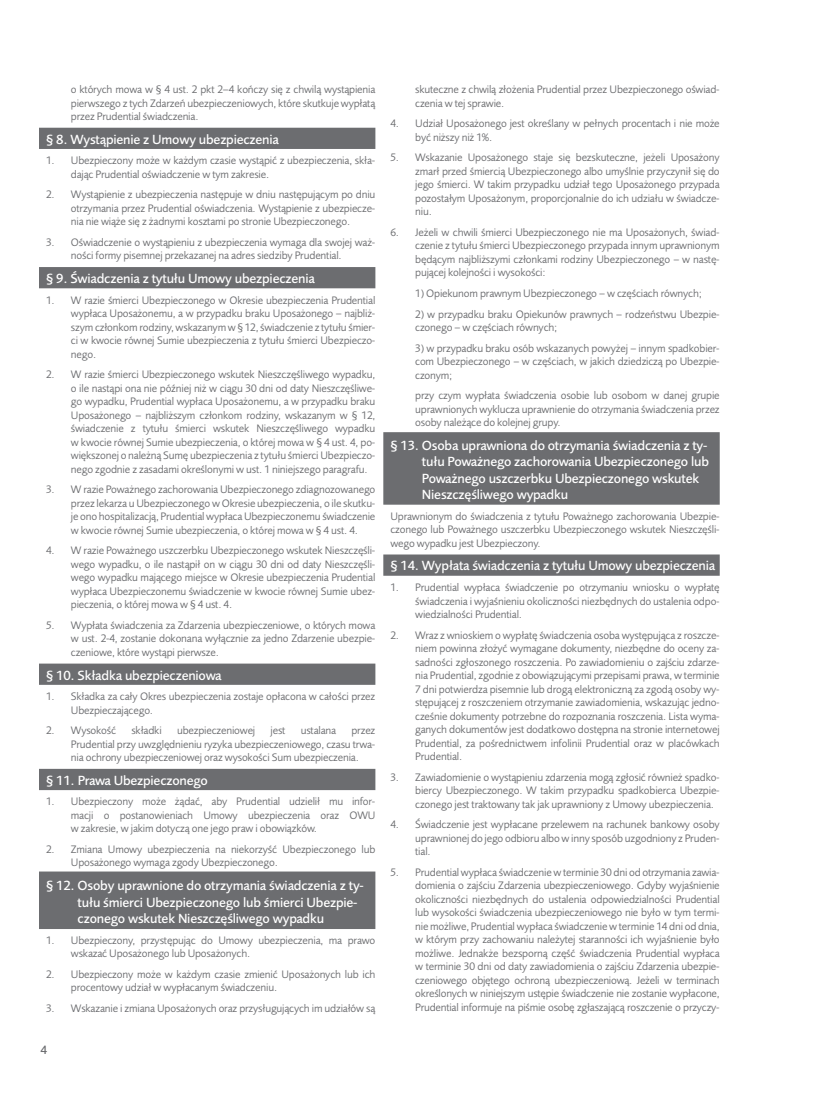
<style>
.page{position:relative;width:819px;height:1102px;background:#fff}
.page>*{position:absolute;margin:0;border:0;box-sizing:border-box;transform-origin:0 0}
.Paragraph{font:500 13.75px/16.5px "Pru Sans OT2";letter-spacing:-.015em;color:#fff}
.t1{font:500 12.5px "Pru Sans OT2";color:#6c6d70}
.TXT{font:11.25px/13.5px "Pru Sans OT2";letter-spacing:-.015em;color:#6c6d70;text-align:justify}
</style>
<div class="page">
<div style="left:39px;top:128px;width:336px;height:21px;background:#6c6d70"></div>
<div style="left:39px;top:267px;width:336px;height:21px;background:#6c6d70"></div>
<div style="left:39px;top:664px;width:336px;height:21px;background:#6c6d70"></div>
<div style="left:39px;top:769px;width:336px;height:21px;background:#6c6d70"></div>
<div style="left:39px;top:872px;width:336px;height:57px;background:#6c6d70"></div>
<div style="left:383px;top:432px;width:336px;height:73px;background:#6c6d70"></div>
<div style="left:383px;top:554px;width:336px;height:22px;background:#6c6d70"></div>
<p class="TXT" style="left:71px;top:83px;width:306px">o których mowa w § 4 ust. 2 pkt 2–4 kończy się z chwilą wystąpienia pierwszego z tych Zdarzeń ubezpieczeniowych, które skutkuje wypłatą przez Prudential świadczenia.</p>
<p class="Paragraph" style="left:46px;top:131px;width:234px">§ 8. Wystąpienie z Umowy ubezpieczenia</p>
<p class="TXT" style="left:71px;top:154px;width:306px;text-indent:-25px">1. Ubezpieczony może w każdym czasie wystąpić z ubezpieczenia, skła&shy;dając Prudential oświadczenie w tym zakresie.</p>
<p class="TXT" style="left:71px;top:188px;width:306px;text-indent:-25px">2. Wystąpienie z ubezpieczenia następuje w dniu następującym po dniu otrzymania przez Prudential oświadczenia. Wystąpienie z ubezpiecze&shy;nia nie wiąże się z żadnymi kosztami po stronie Ubezpieczonego.</p>
<p class="TXT" style="left:71px;top:235px;width:306px;text-indent:-25px">3. Oświadczenie o wystąpieniu z ubezpieczenia wymaga dla swojej waż&shy;ności formy pisemnej przekazanej na adres siedziby Prudential.</p>
<p class="Paragraph" style="left:46px;top:270px;width:270px">§ 9. Świadczenia z tytułu Umowy ubezpieczenia</p>
<p class="TXT" style="left:71px;top:293px;width:306px;text-indent:-25px">1. W razie śmierci Ubezpieczonego w Okresie ubezpieczenia Prudential wypłaca Uposażonemu, a w przypadku braku Uposażonego – najbliż&shy;szym członkom rodziny, wskazanym w § 12, świadczenie z tytułu śmier&shy;ci w kwocie równej Sumie ubezpieczenia z tytułu śmierci Ubezpieczo&shy;nego.</p>
<p class="TXT" style="left:71px;top:368px;width:306px;text-indent:-25px">2. W razie śmierci Ubezpieczonego wskutek Nieszczęśliwego wypadku, o ile nastąpi ona nie później niż w ciągu 30 dni od daty Nieszczęśliwe&shy;go wypadku, Prudential wypłaca Uposażonemu, a w przypadku braku Uposażonego – najbliższym członkom rodziny, wskazanym w § 12, świadczenie z tytułu śmierci wskutek Nieszczęśliwego wypadku w kwocie równej Sumie ubezpieczenia, o której mowa w § 4 ust. 4, po&shy;większonej o należną Sumę ubezpieczenia z tytułu śmierci Ubezpieczo&shy;nego zgodnie z zasadami określonymi w ust. 1 niniejszego paragrafu.</p>
<p class="TXT" style="left:71px;top:483px;width:306px;text-indent:-25px">3. W razie Poważnego zachorowania Ubezpieczonego zdiagnozowanego przez lekarza u Ubezpieczonego w Okresie ubezpieczenia, o ile skutku&shy;je ono hospitalizacją, Prudential wypłaca Ubezpieczonemu świadczenie w kwocie równej Sumie ubezpieczenia, o której mowa w § 4 ust. 4.</p>
<p class="TXT" style="left:71px;top:544px;width:306px;text-indent:-25px">4. W razie Poważnego uszczerbku Ubezpieczonego wskutek Nieszczęśli&shy;wego wypadku, o ile nastąpił on w ciągu 30 dni od daty Nieszczęśli&shy;wego wypadku mającego miejsce w Okresie ubezpieczenia Prudential wypłaca Ubezpieczonemu świadczenie w kwocie równej Sumie ubez&shy;pieczenia, o której mowa w § 4 ust. 4.</p>
<p class="TXT" style="left:71px;top:618px;width:306px;text-indent:-25px">5. Wypłata świadczenia za Zdarzenia ubezpieczeniowe, o których mowa w ust. 2-4, zostanie dokonana wyłącznie za jedno Zdarzenie ubezpie&shy;czeniowe, które wystąpi pierwsze.</p>
<p class="Paragraph" style="left:46px;top:667px;width:177px">§ 10. Składka ubezpieczeniowa</p>
<p class="TXT" style="left:71px;top:690px;width:306px;text-indent:-25px">1. Składka za cały Okres ubezpieczenia zostaje opłacona w całości przez<br>Ubezpieczającego.</p>
<p class="TXT" style="left:46px;top:724px;width:72px">2. Wysokość</p>
<p class="TXT" style="left:131px;top:724px;width:32px">składki</p>
<p class="TXT" style="left:177px;top:724px;width:80px">ubezpieczeniowej</p>
<p class="TXT" style="left:270px;top:724px;width:16px">jest</p>
<p class="TXT" style="left:301px;top:724px;width:37px">ustalana</p>
<p class="TXT" style="left:71px;top:724px;width:306px;text-indent:280px">przez Prudential przy uwzględnieniu ryzyka ubezpieczeniowego, czasu trwa&shy;nia ochrony ubezpieczeniowej oraz wysokości Sum ubezpieczenia.</p>
<p class="Paragraph" style="left:46px;top:772px;width:163px">§ 11. Prawa Ubezpieczonego</p>
<p class="TXT" style="left:71px;top:795px;width:306px;text-indent:-25px">1. Ubezpieczony może żądać, aby Prudential udzielił mu infor&shy;macji o postanowieniach Umowy ubezpieczenia oraz OWU w zakresie, w jakim dotyczą one jego praw i obowiązków.</p>
<p class="TXT" style="left:71px;top:842px;width:306px;text-indent:-25px">2. Zmiana Umowy ubezpieczenia na niekorzyść Ubezpieczonego lub<br>Uposażonego wymaga zgody Ubezpieczonego.</p>
<p class="Paragraph" style="left:78px;top:877px;width:288px;text-indent:-32px">§ 12. Osoby uprawnione do otrzymania świadczenia z ty&shy;tułu śmierci Ubezpieczonego lub śmierci Ubezpie&shy;czonego wskutek Nieszczęśliwego wypadku</p>
<p class="TXT" style="left:71px;top:933px;width:306px;text-indent:-25px">1. Ubezpieczony, przystępując do Umowy ubezpieczenia, ma prawo wskazać Uposażonego lub Uposażonych.</p>
<p class="TXT" style="left:71px;top:967px;width:306px;text-indent:-25px">2. Ubezpieczony może w każdym czasie zmienić Uposażonych lub ich procentowy udział w wypłacanym świadczeniu.</p>
<p class="TXT" style="left:46px;top:1001px;width:331px">3. Wskazanie i zmiana Uposażonych oraz przysługujących im udziałów są</p>
<p class="t1" style="left:40px;top:1042px;width:8px">4</p>
<p class="TXT" style="left:415px;top:83px;width:306px">skuteczne z chwilą złożenia Prudential przez Ubezpieczonego oświad&shy;czenia w tej sprawie.</p>
<p class="TXT" style="left:415px;top:117px;width:306px;text-indent:-25px">4. Udział Uposażonego jest określany w pełnych procentach i nie może być niższy niż 1%.</p>
<p class="TXT" style="left:415px;top:151px;width:306px;text-indent:-25px">5. Wskazanie Uposażonego staje się bezskuteczne, jeżeli Uposażony zmarł przed śmiercią Ubezpieczonego albo umyślnie przyczynił się do jego śmierci. W takim przypadku udział tego Uposażonego przypada pozostałym Uposażonym, proporcjonalnie do ich udziału w świadcze&shy;niu.</p>
<p class="TXT" style="left:415px;top:225px;width:306px;text-indent:-25px">6. Jeżeli w chwili śmierci Ubezpieczonego nie ma Uposażonych, świad&shy;czenie z tytułu śmierci Ubezpieczonego przypada innym uprawnionym będącym najbliższymi członkami rodziny Ubezpieczonego – w nastę&shy;pującej kolejności i wysokości:</p>
<p class="TXT" style="left:415px;top:286px;width:288px">1) Opiekunom prawnym Ubezpieczonego – w częściach równych;</p>
<p class="TXT" style="left:415px;top:307px;width:306px">2) w przypadku braku Opiekunów prawnych – rodzeństwu Ubezpie&shy;czonego – w częściach równych;</p>
<p class="TXT" style="left:415px;top:341px;width:306px">3) w przypadku braku osób wskazanych powyżej – innym spadkobier&shy;com Ubezpieczonego – w częściach, w jakich dziedziczą po Ubezpie&shy;czonym;</p>
<p class="TXT" style="left:415px;top:389px;width:306px">przy czym wypłata świadczenia osobie lub osobom w danej grupie uprawnionych wyklucza uprawnienie do otrzymania świadczenia przez osoby należące do kolejnej grupy.</p>
<p class="Paragraph" style="left:422px;top:437px;width:288px;text-indent:-32px">§ 13. Osoba uprawniona do otrzymania świadczenia z ty&shy;tułu Poważnego zachorowania Ubezpieczonego lub Poważnego uszczerbku Ubezpieczonego wskutek Nieszczęśliwego wypadku</p>
<p class="TXT" style="left:390px;top:509px;width:331px">Uprawnionym do świadczenia z tytułu Poważnego zachorowania Ubezpie&shy;czonego lub Poważnego uszczerbku Ubezpieczonego wskutek Nieszczęśli&shy;wego wypadku jest Ubezpieczony.</p>
<p class="Paragraph" style="left:390px;top:558px;width:326px">§ 14. Wypłata świadczenia z tytułu Umowy ubezpieczenia</p>
<p class="TXT" style="left:415px;top:580px;width:306px;text-indent:-25px">1. Prudential wypłaca świadczenie po otrzymaniu wniosku o wypłatę świadczenia i wyjaśnieniu okoliczności niezbędnych do ustalenia odpo&shy;wiedzialności Prudential.</p>
<p class="TXT" style="left:415px;top:628px;width:306px;text-indent:-25px">2. Wraz z wnioskiem o wypłatę świadczenia osoba występująca z roszcze&shy;niem powinna złożyć wymagane dokumenty, niezbędne do oceny za&shy;sadności zgłoszonego roszczenia. Po zawiadomieniu o zajściu zdarze&shy;nia Prudential, zgodnie z obowiązującymi przepisami prawa, w terminie 7 dni potwierdza pisemnie lub drogą elektroniczną za zgodą osoby wy&shy;stępującej z roszczeniem otrzymanie zawiadomienia, wskazując jedno&shy;cześnie dokumenty potrzebne do rozpoznania roszczenia. Lista wyma&shy;ganych dokumentów jest dodatkowo dostępna na stronie internetowej Prudential, za pośrednictwem infolinii Prudential oraz w placówkach Prudential.</p>
<p class="TXT" style="left:415px;top:770px;width:306px;text-indent:-25px">3. Zawiadomienie o wystąpieniu zdarzenia mogą zgłosić również spadko&shy;biercy Ubezpieczonego. W takim przypadku spadkobierca Ubezpie&shy;czonego jest traktowany tak jak uprawniony z Umowy ubezpieczenia.</p>
<p class="TXT" style="left:415px;top:818px;width:306px;text-indent:-25px">4. Świadczenie jest wypłacane przelewem na rachunek bankowy osoby uprawnionej do jego odbioru albo w inny sposób uzgodniony z Pruden&shy;tial.</p>
<p class="TXT" style="left:415px;top:865px;width:306px;text-indent:-25px">5. Prudential wypłaca świadczenie w terminie 30 dni od otrzymania zawia&shy;domienia o zajściu Zdarzenia ubezpieczeniowego. Gdyby wyjaśnienie okoliczności niezbędnych do ustalenia odpowiedzialności Prudential lub wysokości świadczenia ubezpieczeniowego nie było w tym termi&shy;nie możliwe, Prudential wypłaca świadczenie w terminie 14 dni od dnia, w którym przy zachowaniu należytej staranności ich wyjaśnienie było możliwe. Jednakże bezsporną część świadczenia Prudential wypłaca w terminie 30 dni od daty zawiadomienia o zajściu Zdarzenia ubezpie&shy;czeniowego objętego ochroną ubezpieczeniową. Jeżeli w terminach określonych w niniejszym ustępie świadczenie nie zostanie wypłacone, Prudential informuje na piśmie osobę zgłaszającą roszczenie o przyczy-</p>
</div>
